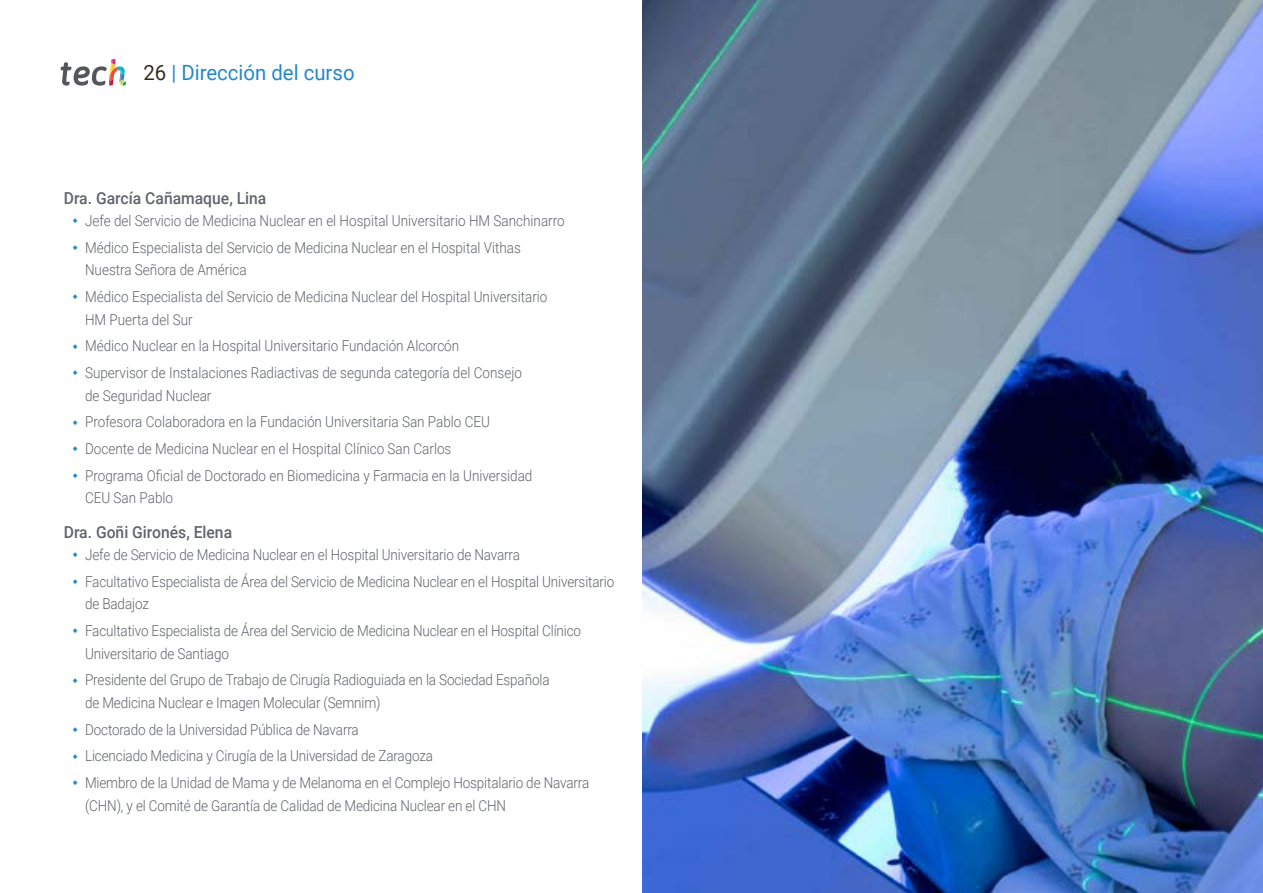
<style>
.page{position:relative;width:1263px;height:893px;background:#fff}
.page>*{position:absolute;margin:0;border:0;box-sizing:border-box;transform-origin:0 0}
.t1{font:21px "Roboto";color:#2488c9}
.t2{font:500 16.5px "Roboto";color:#61646a;scale:.95 1}
.t3{font:300 15px/26.7px "Roboto";letter-spacing:-.01em;color:#61646a;scale:.9 1}
.s1{color:#312e20}
</style>
<div class="page">
<svg style="left:61px;top:59px;width:65px;height:27px"></svg>
<img style="left:642px;top:0;width:621px;height:893px">
<h1 class="t1" style="left:144px;top:57px;width:213px"><span class="s1">26</span> | Dirección del curso</h1>
<p class="t2" style="left:64px;top:186px;width:215px">Dra. García Cañamaque, Lina</p>
<p class="t3" style="left:85px;top:207px;width:534px">Jefe del Servicio de Medicina Nuclear en el Hospital Universitario HM Sanchinarro<br>Médico Especialista del Servicio de Medicina Nuclear en el Hospital Vithas</p>
<p class="t3" style="left:85px;top:256px;width:515px">Nuestra Señora de América<br>Médico Especialista del Servicio de Medicina Nuclear del Hospital Universitario</p>
<p class="t3" style="left:85px;top:305px;width:487px">HM Puerta del Sur<br>Médico Nuclear en la Hospital Universitario Fundación Alcorcón<br>Supervisor de Instalaciones Radiactivas de segunda categoría del Consejo</p>
<p class="t3" style="left:85px;top:381px;width:499px">de Seguridad Nuclear<br>Profesora Colaboradora en la Fundación Universitaria San Pablo CEU Docente de Medicina Nuclear en el Hospital Clínico San Carlos<br>Programa Oficial de Doctorado en Biomedicina y Farmacia en la Universidad</p>
<p class="t3" style="left:85px;top:484px;width:99px">CEU San Pablo</p>
<p class="t2" style="left:64px;top:520px;width:179px">Dra. Goñi Gironés, Elena</p>
<p class="t3" style="left:85px;top:541px;width:590px">Jefe de Servicio de Medicina Nuclear en el Hospital Universitario de Navarra<br>Facultativo Especialista de Área del Servicio de Medicina Nuclear en el Hospital Universitario</p>
<p class="t3" style="left:85px;top:590px;width:553px">de Badajoz<br>Facultativo Especialista de Área del Servicio de Medicina Nuclear en el Hospital Clínico</p>
<p class="t3" style="left:85px;top:639px;width:518px">Universitario de Santiago<br>Presidente del Grupo de Trabajo de Cirugía Radioguiada en la Sociedad Española</p>
<p class="t3" style="left:85px;top:689px;width:562px">de Medicina Nuclear e Imagen Molecular (Semnim)<br>Doctorado de la Universidad Pública de Navarra<br>Licenciado Medicina y Cirugía de la Universidad de Zaragoza<br>Miembro de la Unidad de Mama y de Melanoma en el Complejo Hospitalario de Navarra</p>
<p class="t3" style="left:85px;top:791px;width:469px">(CHN), y el Comité de Garantía de Calidad de Medicina Nuclear en el CHN</p>
</div>
